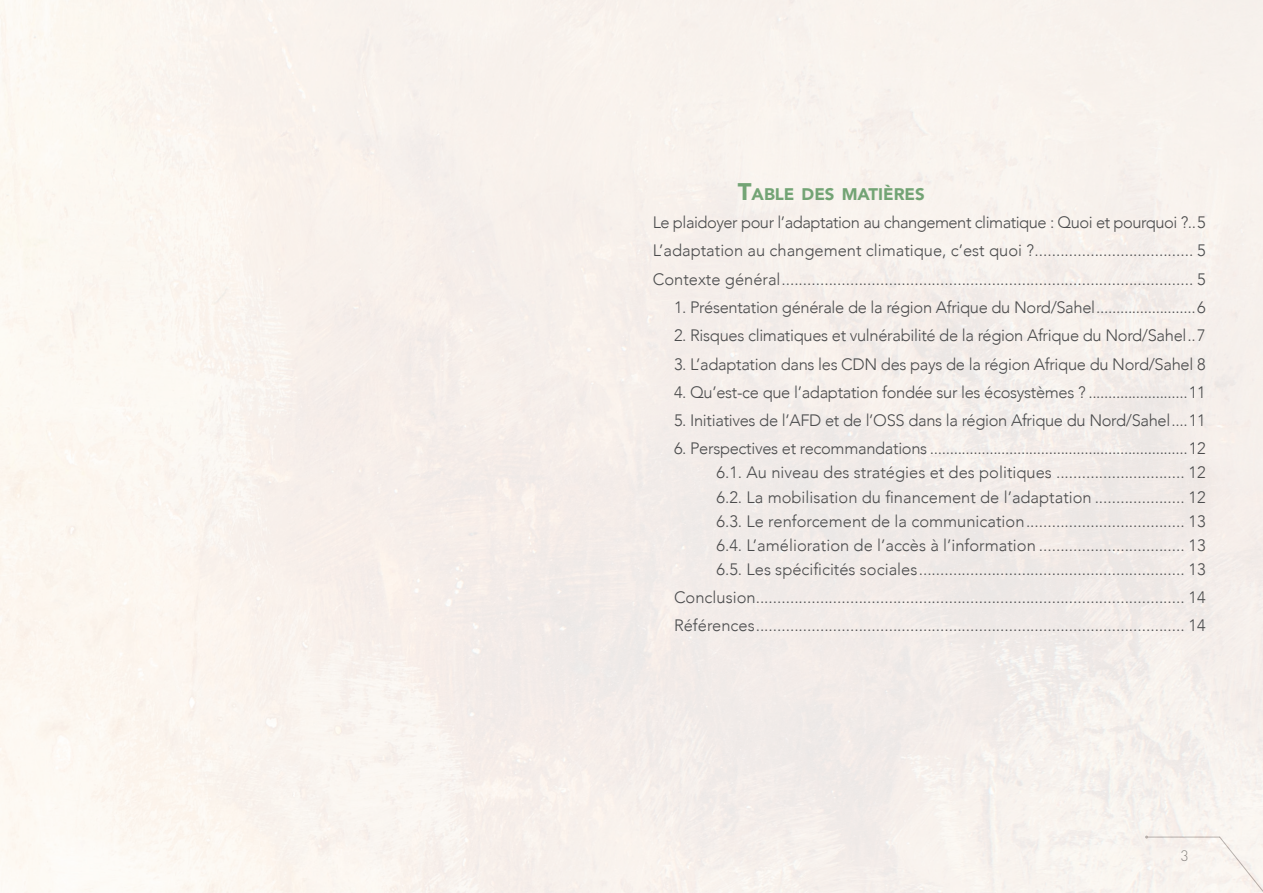
<style>
.page{position:relative;width:1263px;height:893px;background:#fff}
.page>*{position:absolute;margin:0;border:0;box-sizing:border-box;transform-origin:0 0}
.t1{font:900 16.8px "Avenir";color:#73a475}
.t2{font:300 16.5px/24px "Avenir";letter-spacing:-.02em;color:#4b4c4d;text-align:justify}
.t3{font:300 16.5px/28.3px "Avenir";color:#4b4c4d}
.t4{font:300 15px "DIN Pro";color:#4b4c4d}
.s1{font-size:24px}
</style>
<div class="page">
<p class="t1" style="left:738px;top:179px;width:188px"><span class="s1">T</span>ABLE DES MATIÈRES</p>
<p class="t2" style="left:653px;top:208px;width:554px;line-height:28.3px">Le plaidoyer pour l’adaptation au changement climatique : Quoi et pourquoi ?..5<br>L’adaptation au changement climatique, c’est quoi ?..................................... 5<br>Contexte général................................................................................................ 5</p>
<p class="t2" style="left:674px;top:295px;width:533px">1. Présentation générale de la région Afrique du Nord/Sahel.........................6</p>
<p class="t2" style="left:674px;top:324px;width:533px">2. Risques climatiques et vulnérabilité de la région Afrique du Nord/Sahel..7</p>
<p class="t2" style="left:674px;top:352px;width:533px">3. L’adaptation dans les CDN des pays de la région Afrique du Nord/Sahel 8</p>
<p class="t2" style="left:674px;top:380px;width:533px">4. Qu’est-ce que l’adaptation fondée sur les écosystèmes ? .........................11</p>
<p class="t2" style="left:674px;top:408px;width:533px">5. Initiatives de l’AFD et de l’OSS dans la région Afrique du Nord/Sahel....11</p>
<p class="t2" style="left:716px;top:437px;width:490px;text-indent:-43px">6. Perspectives et recommandations .................................................................12<br>6.1. Au niveau des stratégies et des politiques .............................. 12<br>6.2. La mobilisation du financement de l’adaptation ..................... 12<br>6.3. Le renforcement de la communication..................................... 13<br>6.4. L’amélioration de l’accès à l’information .................................. 13<br>6.5. Les spécificités sociales.............................................................. 13</p>
<p class="t3" style="left:674px;top:583px;width:533px">Conclusion.................................................................................................... 14<br>Références.................................................................................................... 14</p>
<p class="t4" style="left:1181px;top:845px;width:9px">3</p>
</div>
